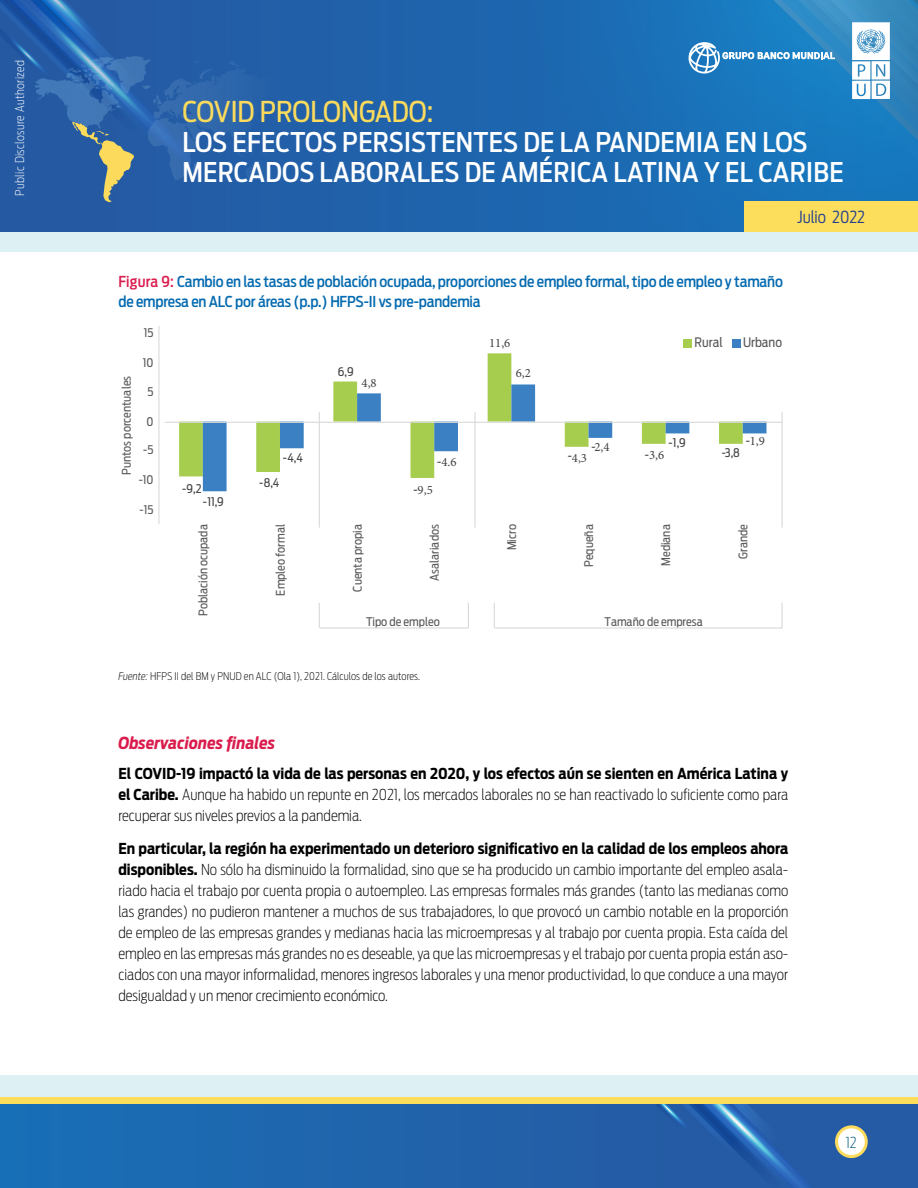
<style>
.page{position:relative;width:918px;height:1188px;background:#fff}
.page>*{position:absolute;margin:0;border:0;box-sizing:border-box;transform-origin:0 0}
.t1{font:28.5px "Antenna Cond";color:#fcdb5c}
.t2{font:500 27px/30px "Antenna Cond";letter-spacing:.01em;color:#fff}
.t3{font:italic 700 16.5px "Antenna Cond";letter-spacing:.01em;color:#da1c4d}
.t4{font:300 16.5px "Antenna Cond";color:#25408f}
.t5{font:200 15px/21px "Antenna Cond";color:#000;text-align:justify}
.t6{font:500 15px/19.5px "Antenna Cond";letter-spacing:-.01em;color:#046ab0}
.t7{font:200 15px "Antenna Cond";color:#005a7c}
.t8{font:13.05px "Antenna Cond";color:#5a5a5a}
.t9{font:12.75px "Minion Pro";color:#414141}
.t10{font:200 12px "Antenna Cond";letter-spacing:.03em;color:#fff}
.t11{font:11.85px "Antenna Cond";color:#5a5a5a}
.t12{font:11.85px "Antenna Cond";color:#414141}
.t13{font:200 10.5px "Antenna Cond";letter-spacing:.01em;color:#000}
.s1{color:#da1c4d}
.s2{font-family:"Antenna Cond";font-size:11.85px}
.s3{font-style:italic}
.s4{font-weight:700}
</style>
<div class="page">
<div style="left:0;top:1104px;width:918px;height:84px;background:linear-gradient(to bottom,#1e66ae,#1e66ae)"></div>
<div style="left:0;top:0;width:918px;height:233px;background:#2062ab"></div>
<svg style="left:0;top:202px;width:286px;height:31px"></svg>
<svg style="left:507px;top:0;width:237px;height:233px"></svg>
<svg style="left:0;top:0;width:254px;height:202px"></svg>
<div style="left:683px;top:0;width:235px;height:202px;background:#1a72b9"></div>
<div style="left:744px;top:201px;width:174px;height:32px;background:#fcde5c"></div>
<svg style="left:520px;top:1104px;width:350px;height:84px;background:#2c63a8"></svg>
<div style="left:0;top:1097px;width:918px;height:7px;background:#fcde5c"></div>
<svg style="left:689px;top:0;width:229px;height:199px;background:#2d84c2"></svg>
<div style="left:0;top:233px;width:918px;height:864px;background:#ddf1f5"></div>
<div style="left:0;top:253px;width:918px;height:822px;background:#fff"></div>
<svg style="left:179px;top:353px;width:333px;height:125px"></svg>
<svg style="left:203px;top:384px;width:564px;height:107px"></svg>
<hr style="left:165px;top:422px;width:617px;height:1px;background:#d9d9d8">
<div style="left:683px;top:339px;width:8px;height:9px;background:#a6cd4e"></div>
<div style="left:732px;top:339px;width:8px;height:9px;background:#3a80c3"></div>
<hr style="left:319px;top:412px;width:1px;height:116px;background:#d9d9d8">
<hr style="left:474px;top:412px;width:2px;height:116px;background:#d9d9d8">
<hr style="left:782px;top:412px;width:1px;height:116px;background:#d9d9d8">
<hr style="left:158px;top:327px;width:1px;height:197px;background:#d9d9d8">
<svg style="left:319px;top:603px;width:150px;height:26px"></svg>
<svg style="left:494px;top:603px;width:289px;height:26px"></svg>
<p class="t10" style="left:13px;top:196px;width:137px;rotate:-90deg">Public Disclosure Authorized</p>
<h1 class="t1" style="left:182px;top:95px;width:253px">COVID PROLONGADO:</h1>
<h2 class="t2" style="left:182px;top:127px;width:663px">LOS EFECTOS PERSISTENTES DE LA PANDEMIA EN LOS<br>MERCADOS LABORALES DE AMÉRICA LATINA Y EL CARIBE</h2>
<p class="t4" style="left:797px;top:207px;width:70px">Julio 2022</p>
<p class="t6" style="left:118px;top:272px;width:666px"><span class="s1">Figura 9:</span> Cambio en las tasas de población ocupada, proporciones de empleo formal, tipo de empleo y tamaño de empresa en ALC por áreas (p.p.) HFPS-II vs pre-pandemia</p>
<p class="t11" style="left:144px;top:326px;width:11px">15</p>
<p class="t11" style="left:143px;top:355px;width:12px">10</p>
<p class="t11" style="left:120px;top:475px;width:100px;rotate:-90deg">Puntos porcentuales</p>
<p class="t11" style="left:148px;top:385px;width:8px">5</p>
<p class="t11" style="left:147px;top:415px;width:9px">0</p>
<p class="t11" style="left:143px;top:443px;width:12px">-5</p>
<p class="t11" style="left:139px;top:473px;width:16px">-10</p>
<p class="t11" style="left:140px;top:502px;width:15px">-15</p>
<p class="t12" style="left:182px;top:481px;width:21px">-9,2</p>
<p class="t12" style="left:203px;top:495px;width:23px">-11,9</p>
<p class="t12" style="left:283px;top:450px;width:21px">-4,4</p>
<p class="t12" style="left:259px;top:475px;width:22px">-8,4</p>
<p class="t12" style="left:338px;top:364px;width:17px">6,9</p>
<p class="t9" style="left:362px;top:375px;width:17px">4,8</p>
<p class="t9" style="left:437px;top:453px;width:21px"><span class="s2">-</span>4.6</p>
<p class="t9" style="left:413px;top:482px;width:21px"><span class="s2">-</span>9,5</p>
<p class="t9" style="left:489px;top:335px;width:23px">11,6</p>
<p class="t9" style="left:516px;top:364px;width:17px">6,2</p>
<p class="t8" style="left:695px;top:335px;width:30px">Rural</p>
<p class="t8" style="left:743px;top:335px;width:41px">Urbano</p>
<p class="t9" style="left:591px;top:439px;width:20px"><span class="s2">-</span>2,4</p>
<p class="t12" style="left:669px;top:435px;width:19px">-1,9</p>
<p class="t9" style="left:746px;top:433px;width:21px"><span class="s2">-</span>1,9</p>
<p class="t9" style="left:568px;top:449px;width:21px"><span class="s2">-</span>4,3</p>
<p class="t9" style="left:645px;top:446px;width:21px"><span class="s2">-</span>3,6</p>
<p class="t12" style="left:722px;top:446px;width:20px">-3,8</p>
<p class="t11" style="left:196px;top:616px;width:93px;rotate:-90deg">Población ocupada</p>
<p class="t11" style="left:273px;top:596px;width:73px;rotate:-90deg">Empleo formal</p>
<p class="t11" style="left:350px;top:592px;width:69px;rotate:-90deg">Cuenta propia</p>
<p class="t11" style="left:428px;top:581px;width:58px;rotate:-90deg">Asalariados</p>
<p class="t11" style="left:505px;top:550px;width:27px;rotate:-90deg">Micro</p>
<p class="t11" style="left:582px;top:567px;width:44px;rotate:-90deg">Pequeña</p>
<p class="t11" style="left:659px;top:566px;width:43px;rotate:-90deg">Mediana</p>
<p class="t11" style="left:736px;top:559px;width:36px;rotate:-90deg">Grande</p>
<p class="t11" style="left:366px;top:615px;width:75px">Tipo de empleo</p>
<p class="t11" style="left:605px;top:615px;width:100px">Tamaño de empresa</p>
<p class="t13" style="left:118px;top:670px;width:303px"><span class="s3">Fuente:</span> HFPS II del BM y PNUD en ALC (Ola 1), 2021. Cálculos de los autores.</p>
<p class="t3" style="left:118px;top:733px;width:158px">Observaciones finales</p>
<p class="t5" style="left:118px;top:763px;width:671px"><span class="s4">El COVID-19 impactó la vida de las personas en 2020, y los efectos aún se sienten en América Latina y el Caribe.</span> Aunque ha habido un repunte en 2021, los mercados laborales no se han reactivado lo suficiente como para recuperar sus niveles previos a la pandemia.</p>
<p class="t5" style="left:118px;top:838px;width:671px"><span class="s4">En particular, la región ha experimentado un deterioro significativo en la calidad de los empleos ahora disponibles.</span> No sólo ha disminuido la formalidad, sino que se ha producido un cambio importante del empleo asala&shy;riado hacia el trabajo por cuenta propia o autoempleo. Las empresas formales más grandes (tanto las medianas como las grandes) no pudieron mantener a muchos de sus trabajadores, lo que provocó un cambio notable en la proporción de empleo de las empresas grandes y medianas hacia las microempresas y al trabajo por cuenta propia. Esta caída del empleo en las empresas más grandes no es deseable, ya que las microempresas y el trabajo por cuenta propia están aso&shy;ciados con una mayor informalidad, menores ingresos laborales y una menor productividad, lo que conduce a una mayor desigualdad y un menor crecimiento económico.</p>
<p class="t7" style="left:846px;top:1134px;width:12px">12</p>
</div>
